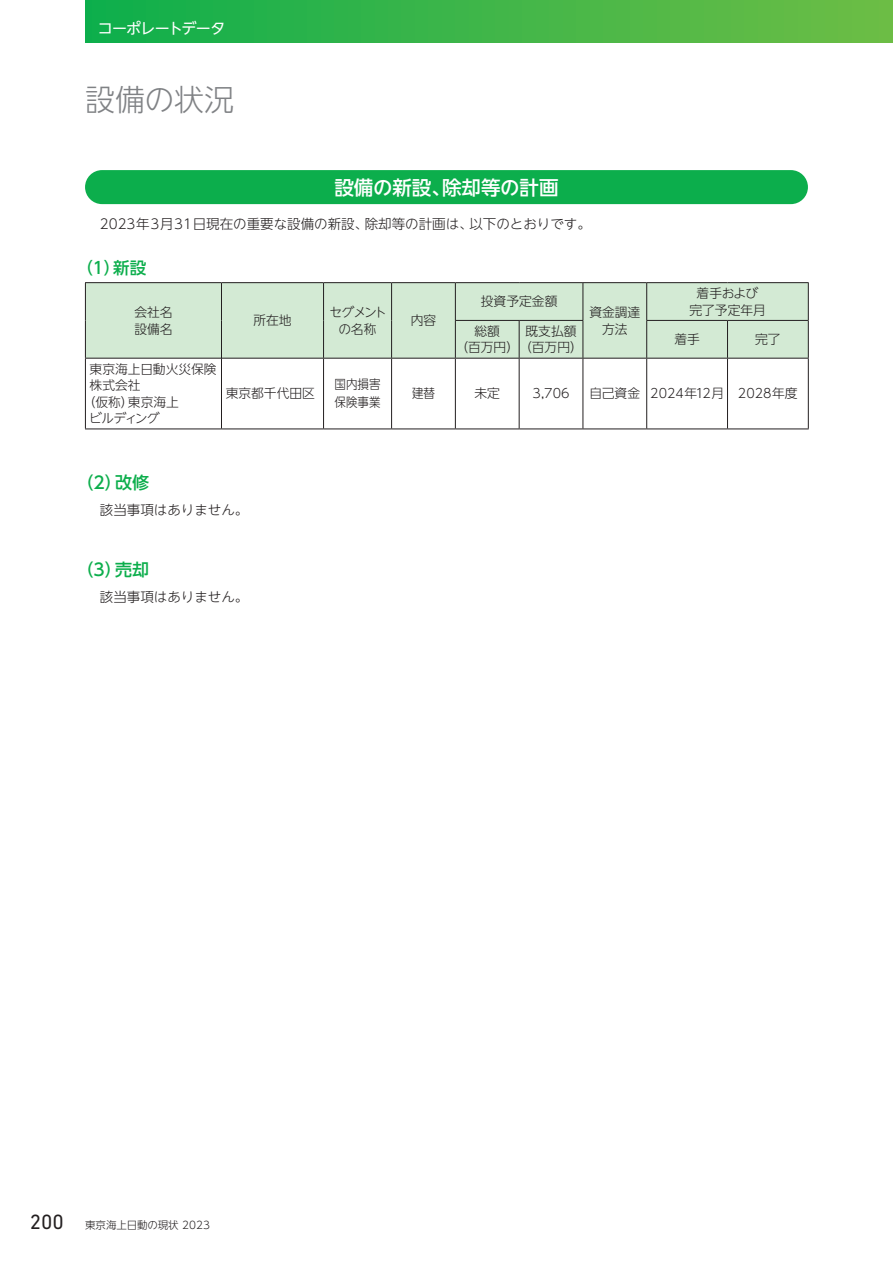
<style>
.page{position:relative;width:893px;height:1263px;background:#fff}
.page>*{position:absolute;margin:0;border:0;box-sizing:border-box;transform-origin:0 0}
.t1{font:300 30px "UD Shin Go NT Pro";letter-spacing:-.01em;color:#808285}
.t2{font:500 19.5px "UD Shin Go NT Pro";color:#fff}
.t3{font:500 17.1px "UD Shin Go NT Pro";color:#0cae4c}
.t4{font:500 16.5px "UD Shin Go NT Pro";color:#0cae4c}
.t5{font:15px "UD Shin Go NT Pro";letter-spacing:-.055em;color:#fff}
.t6{font:300 13.5px "UD Shin Go NT Pro";color:#231f20}
.t7{font:300 12.75px/16.5px "UD Shin Go NT Pro";color:#231f20}
.t8{font:300 12.75px/18px "UD Shin Go NT Pro";color:#231f20;scale:.9 1}
.t9{font:300 12.75px/16.5px "UD Shin Go NT Pro";letter-spacing:-.06em;color:#231f20;text-align:center}
.t10{font:300 10.5px "UD Shin Go NT Pro";color:#231f20}
.s1{font-family:"DIN Next LT Pro";font-weight:400;font-size:21px}
</style>
<div class="page">
<div style="left:85px;top:170px;width:723px;height:34px;background:#0cae4c;border-radius:17px"></div>
<div style="left:86px;top:283px;width:722px;height:75px;background:#d3ead4"></div>
<hr style="left:85px;top:282px;width:136px;height:1px;background:#231f20">
<hr style="left:221px;top:282px;width:103px;height:1px;background:#231f20">
<hr style="left:324px;top:282px;width:68px;height:1px;background:#231f20">
<hr style="left:392px;top:282px;width:63px;height:1px;background:#231f20">
<hr style="left:455px;top:282px;width:64px;height:1px;background:#231f20">
<hr style="left:519px;top:282px;width:64px;height:1px;background:#231f20">
<hr style="left:583px;top:282px;width:64px;height:1px;background:#231f20">
<hr style="left:647px;top:282px;width:80px;height:1px;background:#231f20">
<hr style="left:727px;top:282px;width:82px;height:1px;background:#231f20">
<hr style="left:85px;top:358px;width:136px;height:1px;background:#231f20">
<hr style="left:222px;top:358px;width:102px;height:1px;background:#231f20">
<hr style="left:647px;top:320px;width:80px;height:1px;background:#231f20">
<hr style="left:727px;top:320px;width:81px;height:1px;background:#231f20">
<hr style="left:323px;top:283px;width:1px;height:37px;background:#231f20">
<hr style="left:323px;top:320px;width:1px;height:38px;background:#231f20">
<hr style="left:221px;top:283px;width:1px;height:37px;background:#231f20">
<hr style="left:391px;top:283px;width:1px;height:37px;background:#231f20">
<hr style="left:455px;top:283px;width:1px;height:37px;background:#231f20">
<hr style="left:221px;top:320px;width:1px;height:38px;background:#231f20">
<hr style="left:391px;top:320px;width:1px;height:38px;background:#231f20">
<hr style="left:583px;top:283px;width:1px;height:37px;background:#231f20">
<hr style="left:646px;top:283px;width:1px;height:37px;background:#231f20">
<hr style="left:646px;top:320px;width:1px;height:38px;background:#231f20">
<hr style="left:727px;top:321px;width:1px;height:37px;background:#231f20">
<hr style="left:455px;top:321px;width:1px;height:37px;background:#231f20">
<hr style="left:519px;top:321px;width:1px;height:37px;background:#231f20">
<hr style="left:583px;top:321px;width:1px;height:37px;background:#231f20">
<hr style="left:221px;top:358px;width:1px;height:71px;background:#231f20">
<hr style="left:323px;top:359px;width:1px;height:70px;background:#231f20">
<hr style="left:391px;top:359px;width:1px;height:70px;background:#231f20">
<hr style="left:455px;top:359px;width:1px;height:70px;background:#231f20">
<hr style="left:519px;top:359px;width:1px;height:70px;background:#231f20">
<hr style="left:583px;top:359px;width:1px;height:70px;background:#231f20">
<hr style="left:646px;top:359px;width:1px;height:70px;background:#231f20">
<hr style="left:727px;top:359px;width:1px;height:70px;background:#231f20">
<hr style="left:455px;top:320px;width:64px;height:1px;background:#231f20">
<hr style="left:519px;top:320px;width:64px;height:1px;background:#231f20">
<hr style="left:85px;top:283px;width:1px;height:37px;background:#231f20">
<hr style="left:85px;top:320px;width:1px;height:38px;background:#231f20">
<hr style="left:808px;top:283px;width:1px;height:37px;background:#231f20">
<hr style="left:808px;top:320px;width:1px;height:38px;background:#231f20">
<hr style="left:85px;top:359px;width:1px;height:70px;background:#231f20">
<hr style="left:324px;top:358px;width:68px;height:1px;background:#231f20">
<hr style="left:392px;top:358px;width:63px;height:1px;background:#231f20">
<hr style="left:455px;top:358px;width:64px;height:1px;background:#231f20">
<hr style="left:519px;top:358px;width:64px;height:1px;background:#231f20">
<hr style="left:583px;top:358px;width:64px;height:1px;background:#231f20">
<hr style="left:647px;top:358px;width:80px;height:1px;background:#231f20">
<hr style="left:727px;top:358px;width:82px;height:1px;background:#231f20">
<hr style="left:808px;top:359px;width:1px;height:70px;background:#231f20">
<hr style="left:85px;top:429px;width:136px;height:1px;background:#231f20">
<hr style="left:221px;top:429px;width:103px;height:1px;background:#231f20">
<hr style="left:324px;top:429px;width:68px;height:1px;background:#231f20">
<hr style="left:392px;top:429px;width:63px;height:1px;background:#231f20">
<hr style="left:455px;top:429px;width:64px;height:1px;background:#231f20">
<hr style="left:519px;top:429px;width:64px;height:1px;background:#231f20">
<hr style="left:583px;top:429px;width:64px;height:1px;background:#231f20">
<hr style="left:647px;top:429px;width:80px;height:1px;background:#231f20">
<hr style="left:727px;top:429px;width:82px;height:1px;background:#231f20">
<div style="left:85px;top:0;width:808px;height:43px;background:linear-gradient(to right,#0eae4c,#6fbd45)"></div>
<p class="t5" style="left:98px;top:16px;width:129px">コーポレートデータ</p>
<h1 class="t1" style="left:85px;top:76px;width:150px">設備の状況</h1>
<h2 class="t2" style="left:334px;top:171px;width:226px">設備の新設、除却等の計画</h2>
<p class="t6" style="left:100px;top:213px;width:492px">2023年3月31日現在の重要な設備の新設、除却等の計画は、以下のとおりです。</p>
<p class="t4" style="left:76px;top:254px;width:71px">（1）新設</p>
<p class="t7" style="left:134px;top:303px;width:40px">会社名設備名</p>
<p class="t7" style="left:253px;top:312px;width:40px">所在地</p>
<p class="t9" style="left:329px;top:303px;width:59px">セグメントの名称</p>
<p class="t7" style="left:411px;top:312px;width:27px">内容</p>
<p class="t7" style="left:481px;top:293px;width:78px">投資予定金額</p>
<p class="t7" style="left:455px;top:322px;width:129px;text-indent:19px">総額<br>（百万円）（百万円）</p>
<p class="t7" style="left:525px;top:322px;width:52px">既支払額</p>
<p class="t7" style="left:589px;top:303px;width:52px;text-align:center">資金調達方法</p>
<p class="t7" style="left:689px;top:285px;width:78px;text-align:center">着手および完了予定年月</p>
<p class="t7" style="left:674px;top:331px;width:27px">着手</p>
<p class="t7" style="left:755px;top:331px;width:27px">完了</p>
<p class="t7" style="left:90px;top:360px;width:129px">東京海上日動火災保険</p>
<p class="t7" style="left:90px;top:377px;width:52px">株式会社</p>
<p class="t7" style="left:83px;top:393px;width:98px">（仮称）東京海上</p>
<p class="t7" style="left:89px;top:410px;width:72px">ビルディング</p>
<p class="t7" style="left:226px;top:385px;width:91px">東京都千代田区</p>
<p class="t8" style="left:335px;top:375px;width:52px">国内損害保険事業</p>
<p class="t8" style="left:412px;top:384px;width:27px">建替</p>
<p class="t7" style="left:474px;top:385px;width:27px">未定</p>
<p class="t7" style="left:533px;top:385px;width:38px">3,706</p>
<p class="t7" style="left:589px;top:385px;width:210px">自己資金 2024年12月 2028年度</p>
<h3 class="t3" style="left:77px;top:469px;width:74px">（2）改修</h3>
<p class="t6" style="left:100px;top:499px;width:150px">該当事項はありません。</p>
<h3 class="t3" style="left:77px;top:555px;width:74px">（3）売却</h3>
<p class="t6" style="left:100px;top:586px;width:150px">該当事項はありません。</p>
<p class="t10" style="left:30px;top:1216px;width:182px"><span class="s1">200</span> 東京海上日動の現状 2023</p>
</div>
